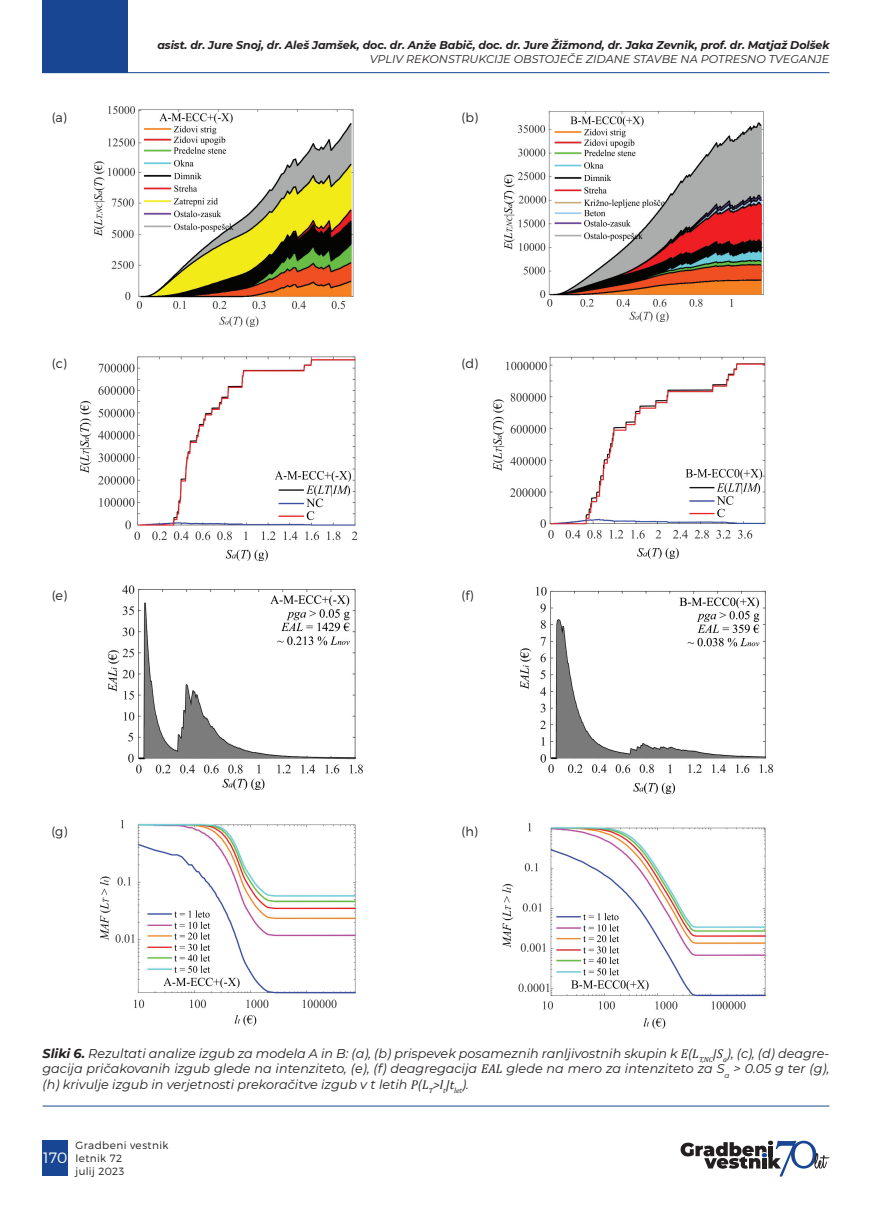
<style>
.page{position:relative;width:872px;height:1212px;background:#fff}
.page>*{position:absolute;margin:0;border:0;box-sizing:border-box;transform-origin:0 0}
.t1{font:300 15px "Montserrat";color:#fff}
.t2{font:italic 12.75px/15.3px "Montserrat";color:#231f20;text-align:justify}
.t3{font:300 12.75px "Montserrat";color:#231f20}
.t4{font:italic 700 11.25px "Montserrat";letter-spacing:-.005em;color:#231f20}
.t5{font:italic 11.25px "Montserrat";color:#231f20}
.t6{font:300 10.5px/12.6px "Montserrat";letter-spacing:.035em;color:#231f20}
.s1{font-weight:700}
.s2{font-family:"Cambria"}
</style>
<div class="page">
<div style="left:43px;top:1140px;width:25px;height:36px;background:#194692"></div>
<svg style="left:680px;top:1140px;width:149px;height:36px"></svg>
<div style="left:43px;top:0;width:85px;height:72px;background:#194692"></div>
<hr style="left:43px;top:72px;width:786px;height:1px;background:#194692">
<hr style="left:43px;top:1106px;width:786px;height:1px;background:#194692">
<img style="left:95px;top:106px;width:259px;height:221px">
<img style="left:81px;top:356px;width:277px;height:205px">
<img style="left:108px;top:585px;width:255px;height:204px">
<img style="left:100px;top:820px;width:256px;height:206px">
<img style="left:505px;top:111px;width:259px;height:211px">
<img style="left:493px;top:356px;width:273px;height:202px">
<img style="left:521px;top:586px;width:252px;height:207px">
<img style="left:502px;top:823px;width:264px;height:206px">
<p class="t3" style="left:52px;top:109px;width:17px">(a)</p>
<p class="t4" style="left:157px;top:37px;width:673px">asist. dr. Jure Snoj, dr. Aleš Jamšek, doc. dr. Anže Babič, doc. dr. Jure Žižmond, dr. Jaka Zevnik, prof. dr. Matjaž Dolšek</p>
<p class="t5" style="left:370px;top:51px;width:461px">VPLIV REKONSTRUKCIJE OBSTOJEČE ZIDANE STAVBE NA POTRESNO TVEGANJE</p>
<p class="t3" style="left:461px;top:109px;width:18px">(b)</p>
<p class="t3" style="left:52px;top:356px;width:17px">(c)</p>
<p class="t3" style="left:461px;top:356px;width:18px">(d)</p>
<p class="t3" style="left:52px;top:587px;width:17px">(e)</p>
<p class="t3" style="left:461px;top:587px;width:14px">(f)</p>
<p class="t3" style="left:51px;top:823px;width:18px">(g)</p>
<p class="t3" style="left:461px;top:823px;width:18px">(h)</p>
<p class="t2" style="left:43px;top:1045px;width:788px"><span class="s1">Sliki 6.</span> Rezultati analize izgub za modela A in B: (a), (b) prispevek posameznih ranljivostnih skupin k <span class="s2">E</span>(<span class="s2">L</span><sub>T,NC</sub><span class="s2">|S</span><sub>a</sub>), (c), (d) deagre&shy;gacija pričakovanih izgub glede na intenziteto, (e), (f) deagregacija <span class="s2">EAL</span> glede na mero za intenziteto za S<sub>a</sub> &gt; 0.05 g ter (g), (h) krivulje izgub in verjetnosti prekoračitve izgub v t letih <span class="s2">P</span>(<span class="s2">L</span><sub>T</sub><span class="s2">&gt;l</span><sub>t</sub><span class="s2">|t</span><sub>let</sub>).</p>
<p class="t1" style="left:43px;top:1149px;width:26px">170</p>
<p class="t6" style="left:75px;top:1139px;width:94px">Gradbeni vestnik letnik 72<br>julij 2023</p>
</div>
